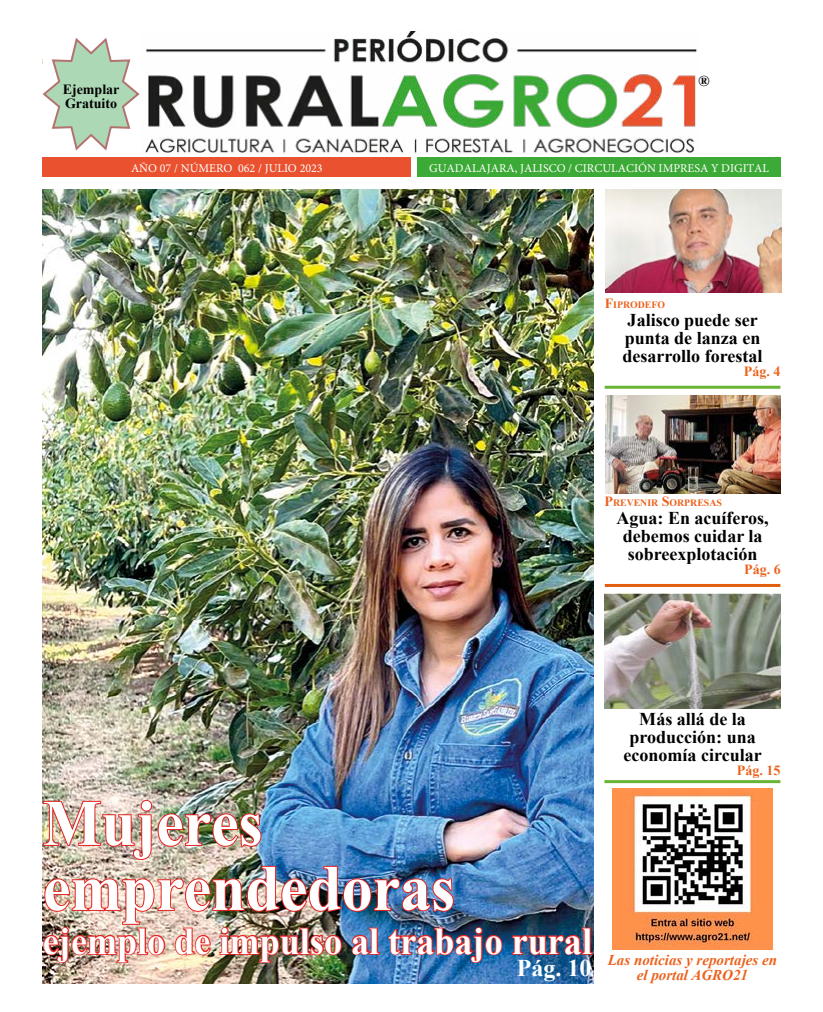
<style>
.page{position:relative;width:823px;height:1012px;background:#fff}
.page>*{position:absolute;margin:0;border:0;box-sizing:border-box;transform-origin:0 0}
.t1{font:700 65px/65px "Times New Roman";color:#fff;scale:.95 1}
.t2{font:700 38px "Times New Roman";color:#fff;scale:.95 1}
.t3{font:700 24px "Times New Roman";color:#fff}
.t4{font:700 18px/18px "Times New Roman";color:#000;text-align:center}
.t5{font:italic 700 15px/15px "Times New Roman";color:#ec621d;text-align:center}
.t6{font:700 15px "Times New Roman";color:#000}
.t7{font:700 14px/14px "Times New Roman";color:#000}
.t8{font:700 14px "Times New Roman";color:#ec621d}
.t9{font:12px "Minion Pro";color:#fff}
.t10{font:700 9.8px "Times New Roman";color:#ec621d}
.s1{font-size:14px}
</style>
<div class="page">
<img style="left:43px;top:189px;width:550px;height:795px">
<svg style="left:510px;top:927px;width:83px;height:30px;background:#593e59"></svg>
<img style="left:145px;top:32px;width:552px;height:122px">
<div style="left:43px;top:157px;width:368px;height:20px;background:#ea522f"></div>
<div style="left:417px;top:157px;width:363px;height:20px;background:#3caa36"></div>
<svg style="left:42px;top:38px;width:98px;height:113px"></svg>
<img style="left:604px;top:594px;width:176px;height:115px">
<img style="left:612px;top:788px;width:160px;height:161px">
<img style="left:42px;top:795px;width:461px;height:189px">
<hr style="left:604px;top:584px;width:176px;height:3px;background:#e25e0f">
<hr style="left:604px;top:386px;width:176px;height:3px;background:#68b435">
<hr style="left:604px;top:780px;width:176px;height:3px;background:#68b435">
<img style="left:605px;top:189px;width:175px;height:104px">
<img style="left:605px;top:396px;width:175px;height:97px">
<p class="t7" style="left:63px;top:82px;width:58px">Ejemplar<br>Gratuito</p>
<p class="t6" style="left:698px;top:71px;width:13px">®</p>
<p class="t9" style="left:131px;top:160px;width:193px">AÑO 07 / NÚMERO 062 / JULIO 2023</p>
<p class="t9" style="left:429px;top:160px;width:341px">GUADALAJARA, JALISCO / CIRCULACIÓN IMPRESA Y DIGITAL</p>
<p class="t10" style="left:604px;top:298px;width:62px"><span class="s1">F</span>IPRODEFO</p>
<p class="t4" style="left:622px;top:311px;width:141px;text-align:left">Jalisco puede ser punta de lanza en desarrollo forestal</p>
<p class="t8" style="left:743px;top:362px;width:38px">Pág. 4</p>
<p class="t10" style="left:604px;top:496px;width:100px"><span class="s1">P</span>REVENIR <span class="s1">S</span>ORPRESAS</p>
<p class="t4" style="left:616px;top:508px;width:154px">Agua: En acuíferos, debemos cuidar la sobreexplotación</p>
<p class="t8" style="left:743px;top:560px;width:38px">Pág. 6</p>
<p class="t4" style="left:623px;top:709px;width:140px">Más allá de la producción: una economía circular</p>
<p class="t8" style="left:736px;top:761px;width:45px">Pág. 15</p>
<h1 class="t1" style="left:43px;top:789px;width:435px">Mujeres emprendedoras</h1>
<h2 class="t2" style="left:43px;top:915px;width:579px">ejemplo de impulso al trabajo rural</h2>
<h3 class="t3" style="left:516px;top:951px;width:76px">Pág. 10</h3>
<p class="t5" style="left:607px;top:952px;width:171px">Las noticias y reportajes en el portal AGRO21</p>
</div>
